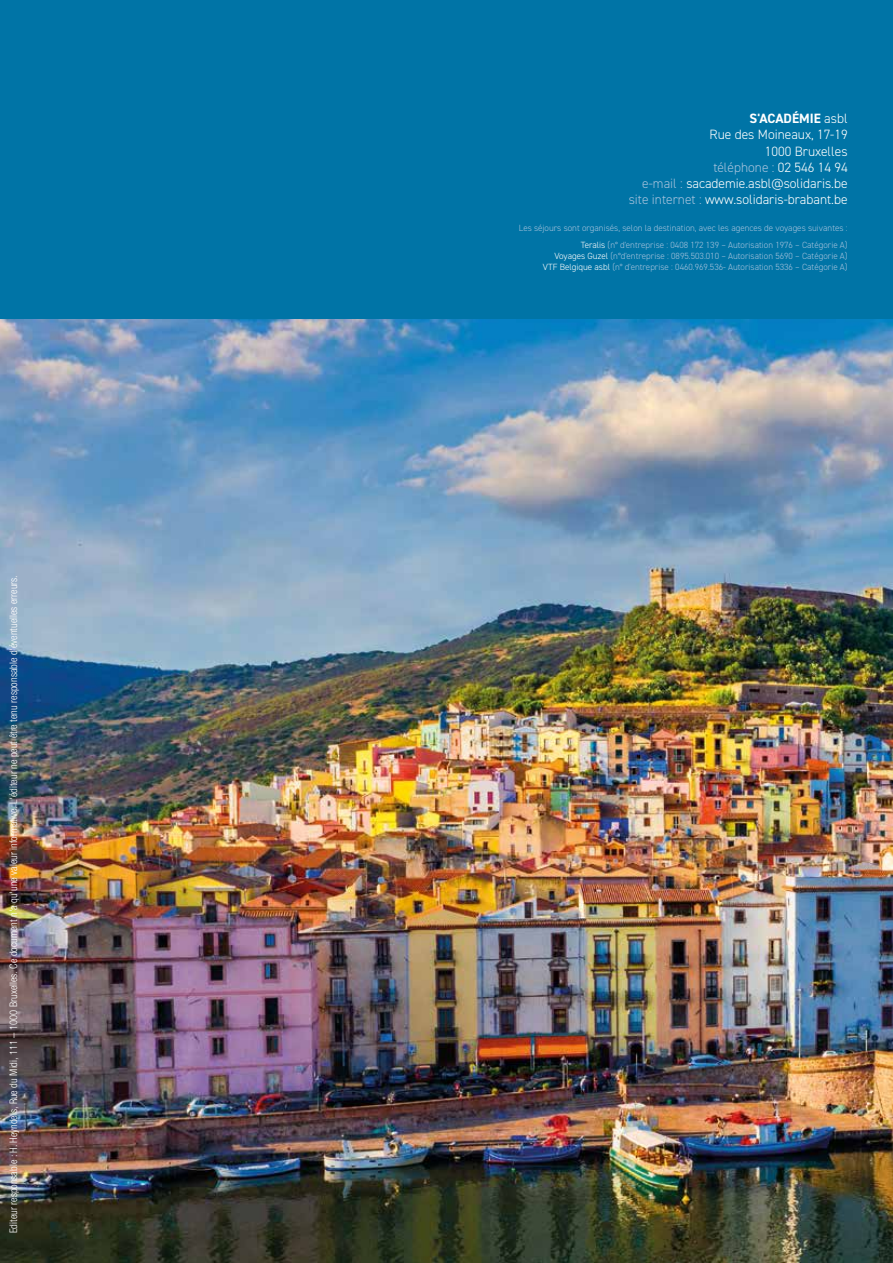
<style>
.page{position:relative;width:893px;height:1263px;background:#fff}
.page>*{position:absolute;margin:0;border:0;box-sizing:border-box;transform-origin:0 0}
.t1{font:300 13.5px/16.2px "DIN2014";color:#fff;text-align:right}
.t2{font:300 condensed 10.5px "Helvetica Neue LT Std";color:#fff}
.t3{font:300 9px/16.8px "DIN2014";color:#a5c2dc;text-align:right}
.s1{font-weight:700}
.s2{color:#a5c2dc}
.s3{color:#fff}
</style>
<div class="page">
<img style="left:0;top:319px;width:893px;height:944px">
<div style="left:0;top:0;width:893px;height:319px;background:#0074a6"></div>
<p class="t2" style="left:7px;top:1233px;width:660px;rotate:-90deg">Editeur responsable : H. Heyndels, Rue du Midi, 111 – 1000 Bruxelles. Ce document n'a qu'une valeur informative. L'éditeur ne peut être tenu responsable d'éventuelles erreurs.</p>
<h1 class="t1" style="left:629px;top:110px;width:220px"><span class="s1">S'ACADÉMIE</span> asbl<br>Rue des Moineaux, 17-19<br>1000 Bruxelles<br><span class="s2">téléphone :</span> 02 546 14 94<br><span class="s2">e-mail :</span> sacademie.asbl@solidaris.be <span class="s2">site internet :</span> www.solidaris-brabant.be</h1>
<p class="t3" style="left:519px;top:220px;width:330px">Les séjours sont organisés, selon la destination, avec les agences de voyages suivantes :<br><span class="s3">Teralis</span> (n° d'entreprise : 0408 172 139 – Autorisation 1976 – Catégorie A)</p>
<p class="t3" style="left:543px;top:250px;width:306px;line-height:10.8px"><span class="s3">Voyages Guzel</span> (n°d'entreprise : 0895.503.010 – Autorisation 5690 – Catégorie A)<br><span class="s3">VTF Belgique asbl</span> (n° d'entreprise : 0460.969.536- Autorisation 5336 – Catégorie A)</p>
</div>
